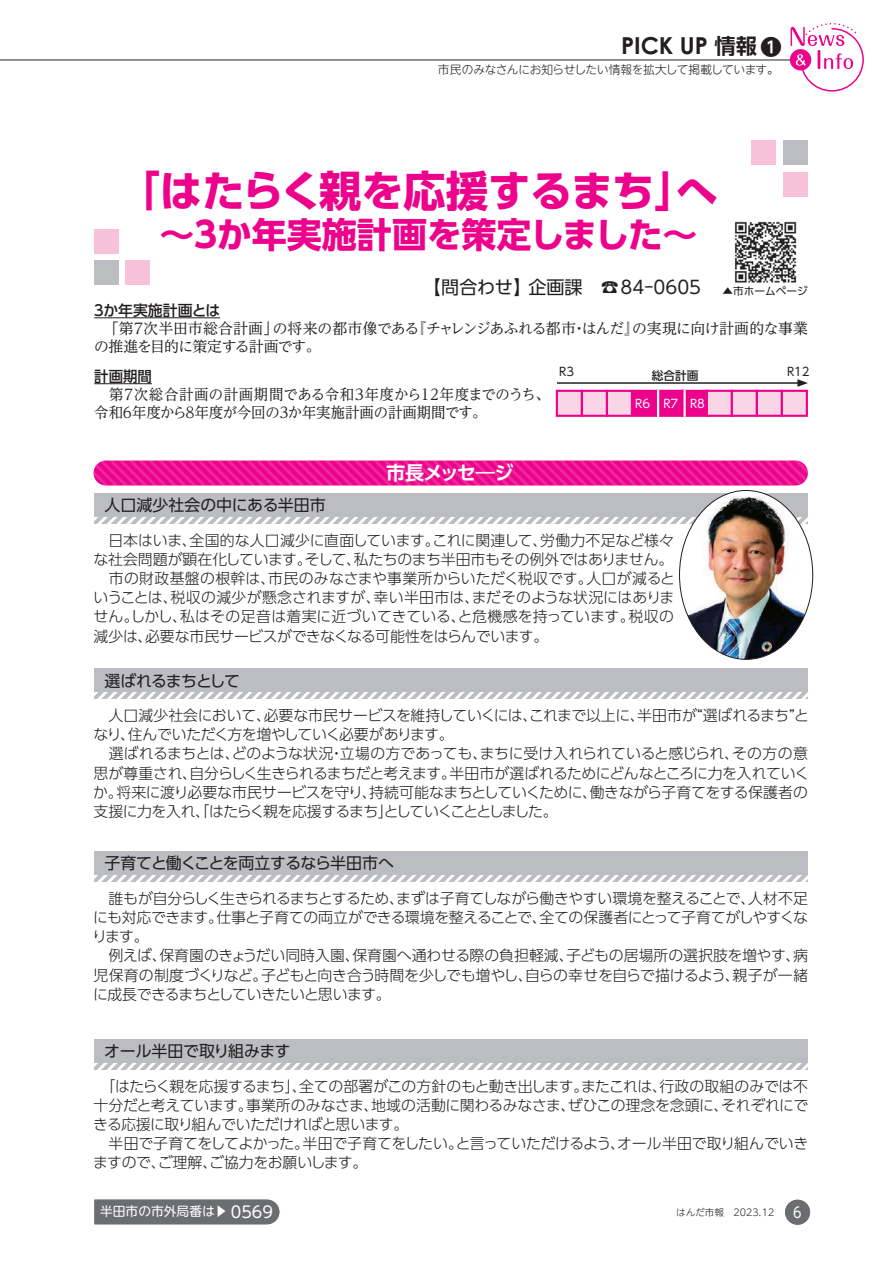
<style>
.page{position:relative;width:893px;height:1263px;background:#fff}
.page>*{position:absolute;margin:0;border:0;box-sizing:border-box;transform-origin:0 0}
.t1{font:700 42.45px "UD Shin Go Pr 6 N";letter-spacing:-.015em;color:#ed028c}
.t2{font:700 35.1px "UD Shin Go Pr 6 N";letter-spacing:-.015em;color:#ed028c}
.t3{font:700 23.4px "Century Gothic Pro";color:#231f20}
.t4{font:700 19.2px "UD Shin Go Pr 6 N De";letter-spacing:-.075em;color:#fff}
.t5{font:18px "UD Shin Go Pr 6 N";color:#231f20}
.t6{font:15.9px "UD Shin Go Pr 6 N";letter-spacing:-.045em;color:#231f20}
.t7{font:15.9px "UD Shin Go Pr 6 N";color:#231f20}
.t8{font:15.9px "UD Shin Go Pr 6 N";letter-spacing:-.025em;color:#231f20}
.t9{font:15.9px "UD Shin Go Pr 6 N";letter-spacing:-.06em;color:#231f20}
.t10{font:300 14.85px/19.2px "UD Shin Go Pr 6 N";letter-spacing:-.025em;color:#231f20}
.t11{font:14.85px/18px "UD Reimin Pr 6 N";letter-spacing:-.03em;color:#231f20}
.t12{font:500 14.85px "UD Shin Go Pr 6 N";color:#231f20}
.t13{font:14.7px "UD Shin M Go Pr 6 N";color:#fff;scale:.87 1}
.t14{font:12.75px "UD Shin M Go Pr 6 N";color:#fff}
.t15{font:300 11.7px "UD Shin M Go Pr 6 N";letter-spacing:-.03em;color:#231f20}
.t16{font:11.7px "UD Shin Go Pr 6 N";color:#fff}
.t17{font:11.7px "UD Shin Go Pr 6 N";color:#231f20}
.t18{font:500 11.7px "UD Shin Go Pr 6 N";color:#231f20}
.t19{font:10.65px "UD Shin Go Pr 6 N";color:#231f20}
.t20{font:300 9.6px "UD Shin M Go Pr 6 N";color:#231f20}
.s1{font-family:"UD Shin Go Pr 6 N De";font-size:21.3px}
.s2{font-size:15.9px}
</style>
<div class="page">
<svg style="left:94px;top:668px;width:714px;height:31px;background:#c2c3c5"></svg>
<svg style="left:94px;top:851px;width:714px;height:31px;background:#c2c3c5"></svg>
<svg style="left:94px;top:1039px;width:714px;height:30px;background:#c1c2c5"></svg>
<div style="left:94px;top:1199px;width:185px;height:25px;background:#6c6d70"></div>
<div style="left:785px;top:1200px;width:25px;height:25px;background:#6c6d70;border-radius:50%"></div>
<hr style="left:0;top:59px;width:792px;height:2px;background:#6c6d70">
<div style="left:790px;top:49px;width:21px;height:21px;border:2px solid #ed028c;border-radius:50%"></div>
<svg style="left:791px;top:23px;width:73px;height:69px"></svg>
<svg style="left:94px;top:493px;width:585px;height:31px;background:#c2c3c5"></svg>
<svg style="left:94px;top:460px;width:714px;height:25px;background:#ee1795"></svg>
<div style="left:783px;top:140px;width:24px;height:25px;background:#bcbdc0"></div>
<div style="left:783px;top:172px;width:24px;height:25px;background:#f7c1d9"></div>
<div style="left:751px;top:140px;width:25px;height:25px;background:#f7c1d9"></div>
<div style="left:94px;top:260px;width:25px;height:25px;background:#bcbdc0"></div>
<div style="left:94px;top:229px;width:25px;height:25px;background:#f7c1d9"></div>
<div style="left:125px;top:260px;width:25px;height:25px;background:#f7c1d9"></div>
<hr style="left:94px;top:317px;width:126px;height:1px;background:#231f20">
<hr style="left:94px;top:383px;width:58px;height:1px;background:#231f20">
<img style="left:734px;top:221px;width:63px;height:62px">
<hr style="left:557px;top:382px;width:243px;height:2px;background:#231f20">
<svg style="left:797px;top:379px;width:11px;height:8px"></svg>
<div style="left:556px;top:390px;width:27px;height:27px;background:#fad5e5;border:2px solid #ed028c"></div>
<div style="left:581px;top:390px;width:27px;height:27px;background:#fad5e5;border:2px solid #ed028c"></div>
<div style="left:631px;top:390px;width:28px;height:27px;background:#ed028c;border:2px solid #ed028c"></div>
<div style="left:656px;top:390px;width:27px;height:27px;background:#ed028c;border:2px solid #ed028c"></div>
<div style="left:681px;top:390px;width:27px;height:27px;background:#ed028c;border:2px solid #ed028c"></div>
<div style="left:706px;top:390px;width:27px;height:27px;background:#fad5e5;border:2px solid #ed028c"></div>
<div style="left:731px;top:390px;width:27px;height:27px;background:#fad5e5;border:2px solid #ed028c"></div>
<div style="left:756px;top:390px;width:27px;height:27px;background:#fad5e5;border:2px solid #ed028c"></div>
<div style="left:781px;top:390px;width:27px;height:27px;background:#fad5e5;border:2px solid #ed028c"></div>
<hr style="left:684px;top:390px;width:2px;height:27px;background:#fff">
<hr style="left:657px;top:390px;width:2px;height:27px;background:#fff">
<div style="left:606px;top:390px;width:27px;height:27px;background:#fad5e5;border:2px solid #ed028c"></div>
<img style="left:679px;top:490px;width:134px;height:169px">
<h3 class="t3" style="left:621px;top:31px;width:162px">PICK UP <span class="s1">情報❶</span></h3>
<p class="t15" style="left:438px;top:60px;width:342px">市民のみなさんにお知らせしたい情報を拡大して掲載しています。</p>
<h1 class="t1" style="left:118px;top:156px;width:602px">「はたらく親を応援するまち」へ</h1>
<h2 class="t2" style="left:160px;top:206px;width:539px">〜３か年実施計画を策定しました〜</h2>
<p class="t5" style="left:423px;top:273px;width:280px">【問合わせ】企画課　☎84-0605</p>
<p class="t19" style="left:723px;top:282px;width:87px">▲市ホームページ</p>
<p class="t12" style="left:91px;top:298px;width:130px">３か年実施計画とは</p>
<p class="t11" style="left:94px;top:319px;width:715px">　「第７次半田市総合計画」の将来の都市像である『チャレンジあふれる都市・はんだ』の実現に向け計画的な事業の推進を目的に策定する計画です。</p>
<p class="t12" style="left:94px;top:364px;width:59px">計画期間</p>
<p class="t11" style="left:94px;top:385px;width:457px">　第７次総合計画の計画期間である令和３年度から12年度までのうち、令和６年度から８年度が今回の３か年実施計画の計画期間です。</p>
<p class="t17" style="left:559px;top:362px;width:16px">R3</p>
<p class="t17" style="left:787px;top:362px;width:24px">R12</p>
<p class="t18" style="left:652px;top:366px;width:48px">総合計画</p>
<p class="t16" style="left:635px;top:394px;width:71px">R6 R7 R8</p>
<p class="t7" style="left:105px;top:492px;width:223px">人口減少社会の中にある半田市</p>
<p class="t4" style="left:386px;top:457px;width:129px">市長メッセ―ジ</p>
<p class="t10" style="left:93px;top:530px;width:583px;text-align:justify">　日本はいま、全国的な人口減少に直面しています。これに関連して、労働力不足など様々な社会問題が顕在化しています。そして、私たちのまち半田市もその例外ではありません。　市の財政基盤の根幹は、市民のみなさまや事業所からいただく税収です。人口が減るということは、税収の減少が懸念されますが、幸い半田市は、まだそのような状況にはありません。しかし、私はその足音は着実に近づいてきている、と危機感を持っています。税収の減少は、必要な市民サービスができなくなる可能性をはらんでいます。</p>
<p class="t9" style="left:105px;top:668px;width:137px">選ばれるまちとして</p>
<p class="t10" style="left:93px;top:705px;width:718px">　人口減少社会において、必要な市民サービスを維持していくには、これまで以上に、半田市が“選ばれるまち”となり、住んでいただく方を増やしていく必要があります。<br>　選ばれるまちとは、どのような状況・立場の方であっても、まちに受け入れられていると感じられ、その方の意思が尊重され、自分らしく生きられるまちだと考えます。半田市が選ばれるためにどんなところに力を入れていくか。将来に渡り必要な市民サービスを守り、持続可能なまちとしていくために、働きながら子育てをする保護者の支援に力を入れ、「はたらく親を応援するまち」としていくこととしました。</p>
<p class="t6" style="left:105px;top:850px;width:291px">子育てと働くことを両立するなら半田市へ</p>
<p class="t10" style="left:92px;top:888px;width:717px">　誰もが自分らしく生きられるまちとするため、まずは子育てしながら働きやすい環境を整えることで、人材不足にも対応できます。仕事と子育ての両立ができる環境を整えることで、全ての保護者にとって子育てがしやすくなります。<br>　例えば、保育園のきょうだい同時入園、保育園へ通わせる際の負担軽減、子どもの居場所の選択肢を増やす、病児保育の制度づくりなど。子どもと向き合う時間を少しでも増やし、自らの幸せを自らで描けるよう、親子が一緒に成長できるまちとしていきたいと思います。</p>
<p class="t8" style="left:104px;top:1038px;width:188px">オール半田で取り組みます</p>
<p class="t10" style="left:93px;top:1076px;width:717px">　「はたらく親を応援するまち」、全ての部署がこの方針のもと動き出します。またこれは、行政の取組のみでは不十分だと考えています。事業所のみなさま、地域の活動に関わるみなさま、ぜひこの理念を念頭に、それぞれにできる応援に取り組んでいただければと思います。<br>　半田で子育てをしてよかった。半田で子育てをしたい。と言っていただけるよう、オール半田で取り組んでいきますので、ご理解、ご協力をお願いします。</p>
<p class="t14" style="left:100px;top:1201px;width:174px">半田市の市外局番は▶ <span class="s2">0569</span></p>
<p class="t20" style="left:676px;top:1205px;width:100px">はんだ市報　2023.12</p>
<p class="t13" style="left:793px;top:1200px;width:11px">6</p>
</div>
